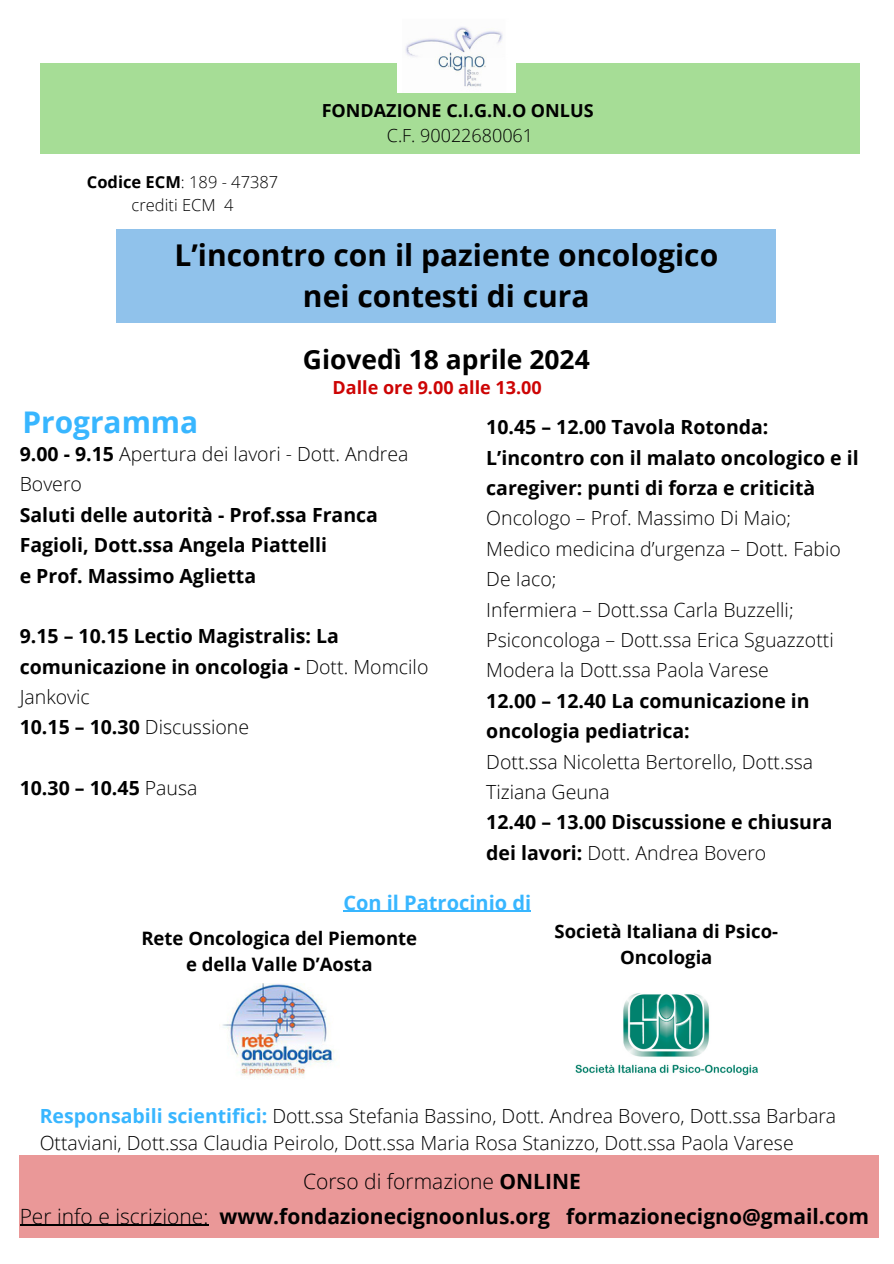
<style>
.page{position:relative;width:894px;height:1264px;background:#fff}
.page>*{position:absolute;margin:0;border:0;box-sizing:border-box;transform-origin:0 0}
.t1{font:700 30px/41.7px "Open Sans";color:#000;text-align:center}
.t2{font:700 29.85px "Open Sans";color:#38b6ff}
.t3{font:700 26.4px "Open Sans";color:#000}
.t4{font:700 21px "Open Sans";color:#000}
.t5{font:300 21px "Open Sans";color:#000}
.t6{font:700 19.95px "Open Sans";color:#38b6ff}
.t7{font:300 19.5px/30.3px "Open Sans";color:#000}
.t8{font:700 19.5px/30.3px "Open Sans";color:#000}
.t9{font:700 18.45px/25.8px "Open Sans";color:#000;text-align:center}
.t10{font:700 18px/24.8px "Open Sans";color:#000;text-align:center}
.t11{font:700 18px "Open Sans";color:#cd0404}
.t12{font:300 16.5px "Open Sans";color:#000}
.s1{font-weight:700}
.s2{font-weight:300}
.s3{font-weight:700;color:#38b6ff}
</style>
<div class="page">
<div style="left:117px;top:229px;width:658px;height:93px;background:#90c2eb"></div>
<div style="left:20px;top:1155px;width:858px;height:82px;background:#ea9898"></div>
<img style="left:222px;top:983px;width:112px;height:93px">
<img style="left:575px;top:993px;width:183px;height:83px">
<hr style="left:20px;top:1224px;width:188px;height:1px;background:#000">
<hr style="left:343px;top:910px;width:188px;height:1px;background:#38b6ff">
<div style="left:40px;top:63px;width:819px;height:91px;background:#a6dd96"></div>
<img style="left:397px;top:27px;width:118px;height:65px">
<h2 class="t12" style="left:87px;top:170px;width:193px"><span class="s1">Codice ECM</span>: 189 - 47387</h2>
<h6 class="t12" style="left:132px;top:193px;width:103px">crediti ECM 4</h6>
<h4 class="t10" style="left:321px;top:98px;width:273px">FONDAZIONE C.I.G.N.O ONLUS<br><span class="s2">C.F. 90022680061</span></h4>
<h4 class="t1" style="left:174px;top:233px;width:545px">L’incontro con il paziente oncologico nei contesti di cura</h4>
<h4 class="t3" style="left:303px;top:341px;width:288px">Giovedì 18 aprile 2024</h4>
<h4 class="t11" style="left:332px;top:374px;width:210px">Dalle ore 9.00 alle 13.00</h4>
<p class="t2" style="left:22px;top:401px;width:177px">Programma</p>
<p class="t8" style="left:20px;top:438px;width:390px">9.00 - 9.15 <span class="s2">Apertura dei lavori - Dott. Andrea<br>Bovero<br></span>Saluti delle autorità - Prof.ssa Franca<br>Fagioli, Dott.ssa Angela Piattelli<br>e Prof. Massimo Aglietta</p>
<h5 class="t8" style="left:20px;top:620px;width:410px">9.15 – 10.15 Lectio Magistralis: La comunicazione in oncologia - <span class="s2">Dott. Momcilo<br>Jankovic<br></span>10.15 – 10.30 <span class="s2">Discussione</span></h5>
<p class="t8" style="left:20px;top:772px;width:179px">10.30 – 10.45 <span class="s2">Pausa</span></p>
<p class="t7" style="left:486px;top:411px;width:374px"><span class="s1">10.45 – 12.00 Tavola Rotonda:<br>L’incontro con il malato oncologico e il caregiver: punti di forza e criticità<br></span>Oncologo – Prof. Massimo Di Maio;<br>Medico medicina d’urgenza – Dott. Fabio<br>De Iaco;<br>Infermiera – Dott.ssa Carla Buzzelli;<br>Psiconcologa – Dott.ssa Erica Sguazzotti<br>Modera la Dott.ssa Paola Varese<br><span class="s1">12.00 – 12.40 La comunicazione in oncologia pediatrica:<br></span>Dott.ssa Nicoletta Bertorello, Dott.ssa<br>Tiziana Geuna<br><span class="s1">12.40 – 13.00 Discussione e chiusura dei lavori:</span> Dott. Andrea Bovero</p>
<h6 class="t6" style="left:343px;top:888px;width:189px">Con il Patrocinio di</h6>
<h4 class="t9" style="left:141px;top:924px;width:277px">Rete Oncologica del Piemonte e della Valle D’Aosta</h4>
<h4 class="t9" style="left:554px;top:918px;width:225px">Società Italiana di Psico-<br>Oncologia</h4>
<h4 class="t7" style="left:40px;top:1102px;width:797px;line-height:27px"><span class="s3">Responsabili scientifici:</span> Dott.ssa Stefania Bassino, Dott. Andrea Bovero, Dott.ssa Barbara<br>Ottaviani, Dott.ssa Claudia Peirolo, Dott.ssa Maria Rosa Stanizzo, Dott.ssa Paola Varese</h4>
<h6 class="t5" style="left:303px;top:1166px;width:279px">Corso di formazione <span class="s1">ONLINE</span></h6>
<h1 class="t4" style="left:20px;top:1201px;width:850px"><span class="s2">Per info e iscrizione:</span> www.fondazionecignoonlus.org formazionecigno@gmail.com</h1>
</div>
